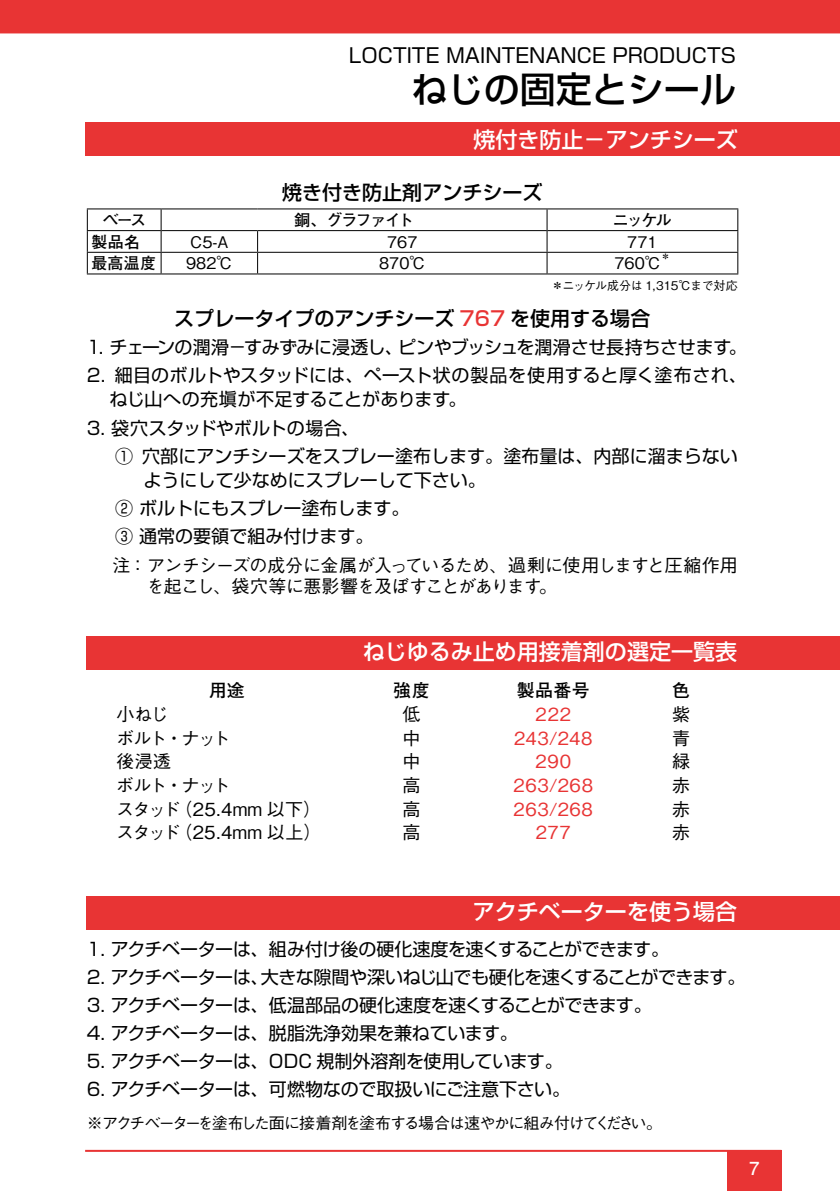
<style>
.page{position:relative;width:840px;height:1191px;background:#fff}
.page>*{position:absolute;margin:0;border:0;box-sizing:border-box;transform-origin:0 0}
.t1{font:500 36px "Shin Go Pro";color:#000}
.t2{font:500 22px "Shin Go Pro";color:#fff}
.t3{font:500 20px "Shin Go Pro";color:#000}
.t4{font:20px "Shin Go Pro";color:#000}
.t5{font:18px/28.2px "Shin Go Pro";letter-spacing:-.005em;color:#000}
.t6{font:18px "Shin Go Pro";letter-spacing:-.03em;color:#000}
.t7{font:500 18px/21.6px "Gothic BBB Pro";letter-spacing:-.04em;color:#000}
.t8{font:500 18px "Gothic BBB Pro";letter-spacing:.035em;color:#e83434}
.t9{font:500 18px "Gothic BBB Pro";letter-spacing:.01em;color:#000}
.t10{font:700 18px "Futo Go B101 Pro";letter-spacing:.015em;color:#000}
.t11{font:700 18px "Futo Go B101 Pro";color:#fff}
.t12{font:500 16px "Gothic BBB Pro";letter-spacing:-.095em;color:#000}
.t13{font:700 16px "Futo Go B101 Pro";letter-spacing:-.085em;color:#000}
.t14{font:500 16px "Gothic BBB Pro";letter-spacing:-.065em;color:#000}
.t15{font:500 12px "Gothic BBB Pro";letter-spacing:-.015em;color:#000}
.t16{font:500 9.6px "Gothic BBB Pro";color:#000}
.s1{color:#e83434}
</style>
<div class="page">
<div style="left:0;top:0;width:839px;height:34px;background:#e83434"></div>
<div style="left:85px;top:122px;width:754px;height:34px;background:#e83434"></div>
<div style="left:727px;top:1150px;width:54px;height:41px;background:#e83434"></div>
<hr style="left:85px;top:1149px;width:696px;height:2px;background:#e83434">
<div style="left:87px;top:636px;width:752px;height:34px;background:#e83434"></div>
<hr style="left:87px;top:230px;width:74px;height:1px;background:#000">
<hr style="left:161px;top:230px;width:96px;height:1px;background:#000">
<hr style="left:257px;top:230px;width:289px;height:1px;background:#000">
<hr style="left:547px;top:230px;width:191px;height:1px;background:#000">
<svg style="left:546px;top:209px;width:1px;height:64px"></svg>
<svg style="left:257px;top:231px;width:1px;height:42px"></svg>
<svg style="left:161px;top:209px;width:1px;height:64px"></svg>
<hr style="left:87px;top:252px;width:74px;height:1px;background:#000">
<hr style="left:161px;top:252px;width:96px;height:1px;background:#000">
<hr style="left:257px;top:252px;width:289px;height:1px;background:#000">
<hr style="left:546px;top:252px;width:192px;height:1px;background:#000">
<hr style="left:87px;top:208px;width:74px;height:1px;background:#000">
<hr style="left:161px;top:208px;width:96px;height:1px;background:#000">
<hr style="left:257px;top:208px;width:289px;height:1px;background:#000">
<svg style="left:87px;top:209px;width:1px;height:64px"></svg>
<hr style="left:87px;top:273px;width:74px;height:1px;background:#000">
<hr style="left:161px;top:273px;width:96px;height:1px;background:#000">
<hr style="left:257px;top:273px;width:289px;height:1px;background:#000">
<hr style="left:546px;top:273px;width:192px;height:1px;background:#000">
<hr style="left:546px;top:208px;width:192px;height:1px;background:#000">
<svg style="left:737px;top:209px;width:1px;height:64px"></svg>
<div style="left:87px;top:895px;width:752px;height:34px;background:#e83434"></div>
<p class="t4" style="left:349px;top:39px;width:388px">LOCTITE MAINTENANCE PRODUCTS</p>
<h1 class="t1" style="left:411px;top:60px;width:325px">ねじの固定とシール</h1>
<p class="t2" style="left:473px;top:121px;width:265px">焼付き防止−アンチシーズ</p>
<p class="t3" style="left:282px;top:176px;width:262px">焼き付き防止剤アンチシーズ</p>
<p class="t13" style="left:102px;top:207px;width:45px">ベース</p>
<p class="t13" style="left:294px;top:207px;width:121px">銅、グラファイト</p>
<p class="t13" style="left:612px;top:207px;width:60px">ニッケル</p>
<p class="t13" style="left:91px;top:229px;width:50px">製品名</p>
<p class="t14" style="left:190px;top:229px;width:40px">C5-A</p>
<p class="t14" style="left:387px;top:229px;width:32px">767</p>
<p class="t14" style="left:627px;top:229px;width:32px">771</p>
<p class="t13" style="left:91px;top:250px;width:66px">最高温度</p>
<p class="t14" style="left:186px;top:250px;width:48px">982℃</p>
<p class="t14" style="left:379px;top:250px;width:48px">870℃</p>
<p class="t14" style="left:614px;top:250px;width:48px">760℃</p>
<p class="t16" style="left:660px;top:249px;width:11px">＊</p>
<p class="t3" style="left:174px;top:302px;width:477px">スプレータイプのアンチシーズ <span class="s1">767</span> を使用する場合</p>
<p class="t5" style="left:87px;top:331px;width:661px">1. チェーンの潤滑−すみずみに浸透し、ピンやブッシュを潤滑させ長持ちさせます。</p>
<p class="t5" style="left:109px;top:361px;width:638px;line-height:24px;text-indent:-23px">2. 細目のボルトやスタッドには、ペースト状の製品を使用すると厚く塗布され、ねじ山への充塡が不足することがあります。</p>
<p class="t5" style="left:115px;top:411px;width:624px;text-indent:-28px">3. 袋穴スタッドやボルトの場合、<br>① 穴部にアンチシーズをスプレー塗布します。塗布量は、内部に溜まらない</p>
<p class="t5" style="left:115px;top:464px;width:372px;text-indent:28px">ようにして少なめにスプレーして下さい。<br>② ボルトにもスプレー塗布します。<br>③ 通常の要領で組み付けます。</p>
<p class="t7" style="left:146px;top:552px;width:592px;text-indent:-34px">注：アンチシーズの成分に金属が入っているため、過剰に使用しますと圧縮作用を起こし、袋穴等に悪影響を及ぼすことがあります。</p>
<p class="t15" style="left:551px;top:276px;width:188px">＊ニッケル成分は 1,315℃まで対応</p>
<p class="t2" style="left:362px;top:634px;width:375px">ねじゆるみ止め用接着剤の選定一覧表</p>
<p class="t10" style="left:209px;top:676px;width:37px">用途</p>
<p class="t10" style="left:393px;top:676px;width:38px">強度</p>
<p class="t10" style="left:516px;top:676px;width:74px">製品番号</p>
<p class="t10" style="left:671px;top:676px;width:19px">色</p>
<p class="t7" style="left:116px;top:701px;width:54px">小ねじ</p>
<p class="t7" style="left:402px;top:701px;width:19px">低</p>
<p class="t8" style="left:535px;top:700px;width:37px">222</p>
<p class="t7" style="left:671px;top:701px;width:19px">紫</p>
<p class="t7" style="left:116px;top:725px;width:115px">ボルト・ナット</p>
<p class="t7" style="left:402px;top:725px;width:19px">中</p>
<p class="t8" style="left:514px;top:723px;width:80px">243/248</p>
<p class="t7" style="left:671px;top:725px;width:19px">青</p>
<p class="t7" style="left:116px;top:748px;width:56px">後浸透</p>
<p class="t7" style="left:402px;top:748px;width:19px">中</p>
<p class="t8" style="left:535px;top:747px;width:37px">290</p>
<p class="t7" style="left:671px;top:748px;width:19px">緑</p>
<p class="t7" style="left:116px;top:772px;width:115px">ボルト・ナット</p>
<p class="t7" style="left:402px;top:772px;width:19px">高</p>
<p class="t8" style="left:513px;top:771px;width:81px">263/268</p>
<p class="t7" style="left:671px;top:772px;width:19px">赤</p>
<p class="t9" style="left:116px;top:794px;width:206px">スタッド（25.4mm 以下）</p>
<p class="t7" style="left:402px;top:796px;width:19px">高</p>
<p class="t8" style="left:513px;top:794px;width:81px">263/268</p>
<p class="t7" style="left:671px;top:796px;width:19px">赤</p>
<p class="t9" style="left:116px;top:818px;width:207px">スタッド（25.4mm 以上）</p>
<p class="t7" style="left:402px;top:819px;width:19px">高</p>
<p class="t8" style="left:535px;top:818px;width:36px">277</p>
<p class="t7" style="left:671px;top:819px;width:19px">赤</p>
<p class="t2" style="left:472px;top:893px;width:265px">アクチベーターを使う場合</p>
<p class="t6" style="left:87px;top:934px;width:583px">1. アクチベーターは、組み付け後の硬化速度を速くすることができます。</p>
<p class="t6" style="left:87px;top:962px;width:659px">2. アクチベーターは、大きな隙間や深いねじ山でも硬化を速くすることができます。</p>
<p class="t6" style="left:87px;top:990px;width:566px">3. アクチベーターは、低温部品の硬化速度を速くすることができます。</p>
<p class="t5" style="left:87px;top:1016px;width:432px">4. アクチベーターは、脱脂洗浄効果を兼ねています。</p>
<p class="t5" style="left:87px;top:1044px;width:477px">5. アクチベーターは、ODC 規制外溶剤を使用しています。</p>
<p class="t5" style="left:87px;top:1072px;width:484px">6. アクチベーターは、可燃物なので取扱いにご注意下さい。</p>
<p class="t12" style="left:87px;top:1110px;width:576px">※アクチベーターを塗布した面に接着剤を塗布する場合は速やかに組み付けてください。</p>
<p class="t11" style="left:749px;top:1154px;width:12px">7</p>
</div>
